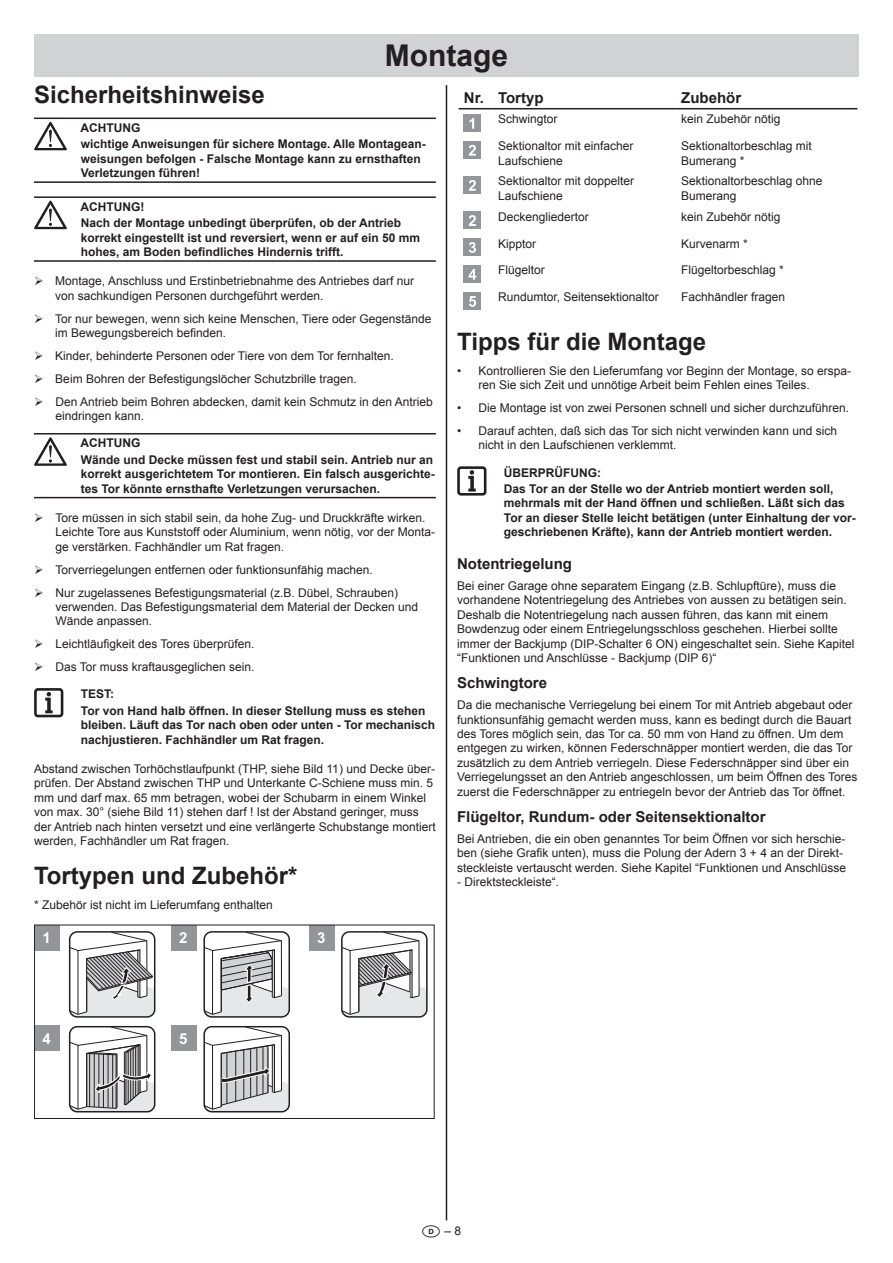
<style>
.page{position:relative;width:893px;height:1263px;background:#fff}
.page>*{position:absolute;margin:0;border:0;box-sizing:border-box;transform-origin:0 0}
.t1{font:700 30px "Arial";color:#231f20}
.t2{font:700 24px "Arial";color:#231f20}
.t3{font:700 15px "Arial";color:#231f20}
.t4{font:700 15px "Arial";color:#fff}
.t5{font:12px/14.4px "Arial";color:#231f20}
.t6{font:700 12px/14.4px "Arial";color:#231f20}
.s1{font-family:"National Codes Europe";font-size:18px}
</style>
<div class="page">
<hr style="left:446px;top:85px;width:1px;height:1135px;background:#231f20">
<hr style="left:34px;top:118px;width:402px;height:1px;background:#231f20">
<hr style="left:34px;top:181px;width:402px;height:2px;background:#231f20">
<hr style="left:34px;top:196px;width:402px;height:2px;background:#231f20">
<hr style="left:34px;top:260px;width:402px;height:2px;background:#231f20">
<hr style="left:34px;top:433px;width:402px;height:1px;background:#231f20">
<hr style="left:34px;top:497px;width:402px;height:1px;background:#231f20">
<svg style="left:69px;top:931px;width:358px;height:181px"></svg>
<div style="left:34px;top:925px;width:26px;height:25px;background:#939598"></div>
<div style="left:171px;top:925px;width:25px;height:25px;background:#939598"></div>
<div style="left:309px;top:925px;width:25px;height:25px;background:#939598"></div>
<div style="left:34px;top:1026px;width:26px;height:25px;background:#939598"></div>
<div style="left:171px;top:1026px;width:25px;height:25px;background:#939598"></div>
<div style="left:34px;top:924px;width:401px;height:195px;border:1px solid #231f20"></div>
<hr style="left:459px;top:108px;width:33px;height:1px;background:#231f20">
<hr style="left:492px;top:108px;width:183px;height:1px;background:#231f20">
<hr style="left:675px;top:108px;width:182px;height:1px;background:#231f20">
<div style="left:464px;top:115px;width:17px;height:17px;background:#939598"></div>
<svg style="left:469px;top:118px;width:5px;height:11px"></svg>
<div style="left:464px;top:142px;width:17px;height:17px;background:#939598"></div>
<svg style="left:469px;top:145px;width:7px;height:11px"></svg>
<div style="left:464px;top:177px;width:17px;height:17px;background:#939598"></div>
<svg style="left:469px;top:180px;width:7px;height:11px"></svg>
<div style="left:464px;top:212px;width:17px;height:17px;background:#939598"></div>
<svg style="left:469px;top:215px;width:7px;height:11px"></svg>
<div style="left:464px;top:239px;width:17px;height:17px;background:#939598"></div>
<svg style="left:469px;top:242px;width:7px;height:11px"></svg>
<div style="left:464px;top:266px;width:17px;height:17px;background:#939598"></div>
<svg style="left:469px;top:269px;width:7px;height:11px"></svg>
<div style="left:464px;top:293px;width:17px;height:17px;background:#939598"></div>
<svg style="left:469px;top:296px;width:7px;height:11px"></svg>
<svg style="left:34px;top:121px;width:33px;height:29px"></svg>
<svg style="left:34px;top:200px;width:33px;height:29px"></svg>
<svg style="left:34px;top:437px;width:33px;height:29px"></svg>
<div style="left:34px;top:688px;width:29px;height:29px;border:3px solid #231f20;border-radius:3px"></div>
<svg style="left:45px;top:692px;width:8px;height:21px"></svg>
<div style="left:457px;top:466px;width:29px;height:30px;border:3px solid #231f20;border-radius:3px"></div>
<svg style="left:468px;top:470px;width:8px;height:22px"></svg>
<div style="left:34px;top:34px;width:825px;height:43px;background:#d1d2d4"></div>
<h1 class="t1" style="left:385px;top:36px;width:125px">Montage</h1>
<h2 class="t2" style="left:34px;top:78px;width:232px">Sicherheitshinweise</h2>
<p class="t6" style="left:80px;top:120px;width:347px;line-height:16.5px">ACHTUNG<br>wichtige Anweisungen für sichere Montage. Alle Montagean-</p>
<p class="t6" style="left:81px;top:152px;width:342px">weisungen befolgen - Falsche Montage kann zu ernsthaften<br>Verletzungen führen!</p>
<p class="t6" style="left:80px;top:199px;width:322px;line-height:16.5px">ACHTUNG!<br>Nach der Montage unbedingt überprüfen, ob der Antrieb</p>
<p class="t6" style="left:81px;top:231px;width:341px">korrekt eingestellt ist und reversiert, wenn er auf ein 50 mm hohes, am Boden befindliches Hindernis trifft.</p>
<p class="t5" style="left:55px;top:274px;width:360px">Montage, Anschluss und Erstinbetriebnahme des Antriebes darf nur von sachkundigen Personen durchgeführt werden.</p>
<p class="t5" style="left:55px;top:311px;width:378px">Tor nur bewegen, wenn sich keine Menschen, Tiere oder Gegenstände im Bewegungsbereich befinden.</p>
<p class="t5" style="left:55px;top:344px;width:379px;line-height:23px">Kinder, behinderte Personen oder Tiere von dem Tor fernhalten.<br>Beim Bohren der Befestigungslöcher Schutzbrille tragen.<br>Den Antrieb beim Bohren abdecken, damit kein Schmutz in den Antrieb</p>
<p class="t5" style="left:55px;top:409px;width:90px">eindringen kann.</p>
<p class="t6" style="left:80px;top:435px;width:354px;line-height:16.5px">ACHTUNG<br>Wände und Decke müssen fest und stabil sein. Antrieb nur an</p>
<p class="t6" style="left:81px;top:467px;width:355px">korrekt ausgerichtetem Tor montieren. Ein falsch ausgerichte&shy;tes Tor könnte ernsthafte Verletzungen verursachen.</p>
<p class="t5" style="left:55px;top:511px;width:381px">Tore müssen in sich stabil sein, da hohe Zug- und Druckkräfte wirken.<br>Leichte Tore aus Kunststoff oder Aluminium, wenn nötig, vor der Monta&shy;ge verstärken. Fachhändler um Rat fragen.</p>
<p class="t5" style="left:55px;top:558px;width:344px;line-height:23px">Torverriegelungen entfernen oder funktionsunfähig machen.<br>Nur zugelassenes Befestigungsmaterial (z.B. Dübel, Schrauben)</p>
<p class="t5" style="left:55px;top:600px;width:364px">verwenden. Das Befestigungsmaterial dem Material der Decken und<br>Wände anpassen.</p>
<p class="t5" style="left:55px;top:633px;width:201px;line-height:23px">Leichtläufigkeit des Tores überprüfen.<br>Das Tor muss kraftausgeglichen sein.</p>
<p class="t6" style="left:81px;top:686px;width:346px;line-height:16.5px">TEST:<br>Tor von Hand halb öffnen. In dieser Stellung muss es stehen</p>
<p class="t6" style="left:81px;top:718px;width:356px">bleiben. Läuft das Tor nach oben oder unten - Tor mechanisch nachjustieren. Fachhändler um Rat fragen.</p>
<p class="t5" style="left:34px;top:762px;width:403px">Abstand zwischen Torhöchstlaufpunkt (THP, siehe Bild 11) und Decke über&shy;prüfen. Der Abstand zwischen THP und Unterkante C-Schiene muss min. 5 mm und darf max. 65 mm betragen, wobei der Schubarm in einem Winkel von max. 30° (siehe Bild 11) stehen darf ! Ist der Abstand geringer, muss der Antrieb nach hinten versetzt und eine verlängerte Schubstange montiert werden, Fachhändler um Rat fragen.</p>
<h2 class="t2" style="left:34px;top:860px;width:265px">Tortypen und Zubehör*</h2>
<p class="t5" style="left:34px;top:898px;width:240px">* Zubehör ist nicht im Lieferumfang enthalten</p>
<p class="t4" style="left:43px;top:928px;width:10px">1</p>
<p class="t4" style="left:179px;top:928px;width:10px">2</p>
<p class="t4" style="left:317px;top:928px;width:10px">3</p>
<p class="t3" style="left:464px;top:87px;width:81px">Nr. Tortyp</p>
<p class="t3" style="left:681px;top:87px;width:61px">Zubehör</p>
<p class="t5" style="left:498px;top:112px;width:61px">Schwingtor</p>
<p class="t5" style="left:681px;top:112px;width:101px">kein Zubehör nötig</p>
<p class="t5" style="left:498px;top:139px;width:137px">Sektionaltor mit einfacher<br>Laufschiene</p>
<p class="t5" style="left:681px;top:139px;width:132px">Sektionaltorbeschlag mit<br>Bumerang *</p>
<p class="t5" style="left:498px;top:174px;width:138px">Sektionaltor mit doppelter<br>Laufschiene</p>
<p class="t5" style="left:681px;top:174px;width:143px">Sektionaltorbeschlag ohne<br>Bumerang</p>
<p class="t5" style="left:498px;top:209px;width:92px">Deckengliedertor</p>
<p class="t5" style="left:681px;top:209px;width:101px">kein Zubehör nötig</p>
<p class="t5" style="left:498px;top:236px;width:40px">Kipptor</p>
<p class="t5" style="left:681px;top:236px;width:68px">Kurvenarm *</p>
<p class="t5" style="left:498px;top:263px;width:48px">Flügeltor</p>
<p class="t5" style="left:681px;top:263px;width:104px">Flügeltorbeschlag *</p>
<p class="t5" style="left:498px;top:290px;width:162px">Rundumtor, Seitensektionaltor</p>
<p class="t5" style="left:681px;top:290px;width:106px">Fachhändler fragen</p>
<h2 class="t2" style="left:457px;top:325px;width:250px">Tipps für die Montage</h2>
<p class="t5" style="left:478px;top:363px;width:374px;text-indent:-21px">• Kontrollieren Sie den Lieferumfang vor Beginn der Montage, so erspa&shy;ren Sie sich Zeit und unnötige Arbeit beim Fehlen eines Teiles.</p>
<p class="t5" style="left:457px;top:401px;width:394px">• Die Montage ist von zwei Personen schnell und sicher durchzuführen.</p>
<p class="t5" style="left:478px;top:424px;width:360px;text-indent:-21px">• Darauf achten, daß sich das Tor sich nicht verwinden kann und sich nicht in den Laufschienen verklemmt.</p>
<p class="t6" style="left:504px;top:464px;width:331px;line-height:16.5px">ÜBERPRÜFUNG:<br>Das Tor an der Stelle wo der Antrieb montiert werden soll,</p>
<p class="t6" style="left:504px;top:496px;width:353px">mehrmals mit der Hand öffnen und schließen. Läßt sich das<br>Tor an dieser Stelle leicht betätigen (unter Einhaltung der vor&shy;geschriebenen Kräfte), kann der Antrieb montiert werden.</p>
<p class="t3" style="left:457px;top:554px;width:117px">Notentriegelung</p>
<p class="t5" style="left:457px;top:579px;width:399px">Bei einer Garage ohne separatem Eingang (z.B. Schlupftüre), muss die vorhandene Notentriegelung des Antriebes von aussen zu betätigen sein.<br>Deshalb die Notentriegelung nach aussen führen, das kann mit einem Bowdenzug oder einem Entriegelungsschloss geschehen. Hierbei sollte immer der Backjump (DIP-Schalter 6 ON) eingeschaltet sein. Siehe Kapitel “Funktionen und Anschlüsse - Backjump (DIP 6)“</p>
<p class="t3" style="left:457px;top:673px;width:92px">Schwingtore</p>
<p class="t5" style="left:457px;top:698px;width:402px">Da die mechanische Verriegelung bei einem Tor mit Antrieb abgebaut oder funktionsunfähig gemacht werden muss, kann es bedingt durch die Bauart des Tores möglich sein, das Tor ca. 50 mm von Hand zu öffnen. Um dem entgegen zu wirken, können Federschnäpper montiert werden, die das Tor zusätzlich zu dem Antrieb verriegeln. Diese Federschnäpper sind über ein Verriegelungsset an den Antrieb angeschlossen, um beim Öffnen des Tores zuerst die Federschnäpper zu entriegeln bevor der Antrieb das Tor öffnet.</p>
<p class="t3" style="left:457px;top:807px;width:310px">Flügeltor, Rundum- oder Seitensektionaltor</p>
<p class="t5" style="left:457px;top:832px;width:390px">Bei Antrieben, die ein oben genanntes Tor beim Öffnen vor sich herschie&shy;ben (siehe Grafik unten), muss die Polung der Adern 3 + 4 an der Direkt&shy;steckleiste vertauscht werden. Siehe Kapitel “Funktionen und Anschlüsse</p>
<p class="t5" style="left:457px;top:875px;width:104px">- Direktsteckleiste“.</p>
<p class="t4" style="left:43px;top:1029px;width:10px">4</p>
<p class="t4" style="left:179px;top:1029px;width:10px">5</p>
<p class="t5" style="left:422px;top:1224px;width:41px"><span class="s1">D</span> – 8</p>
</div>
